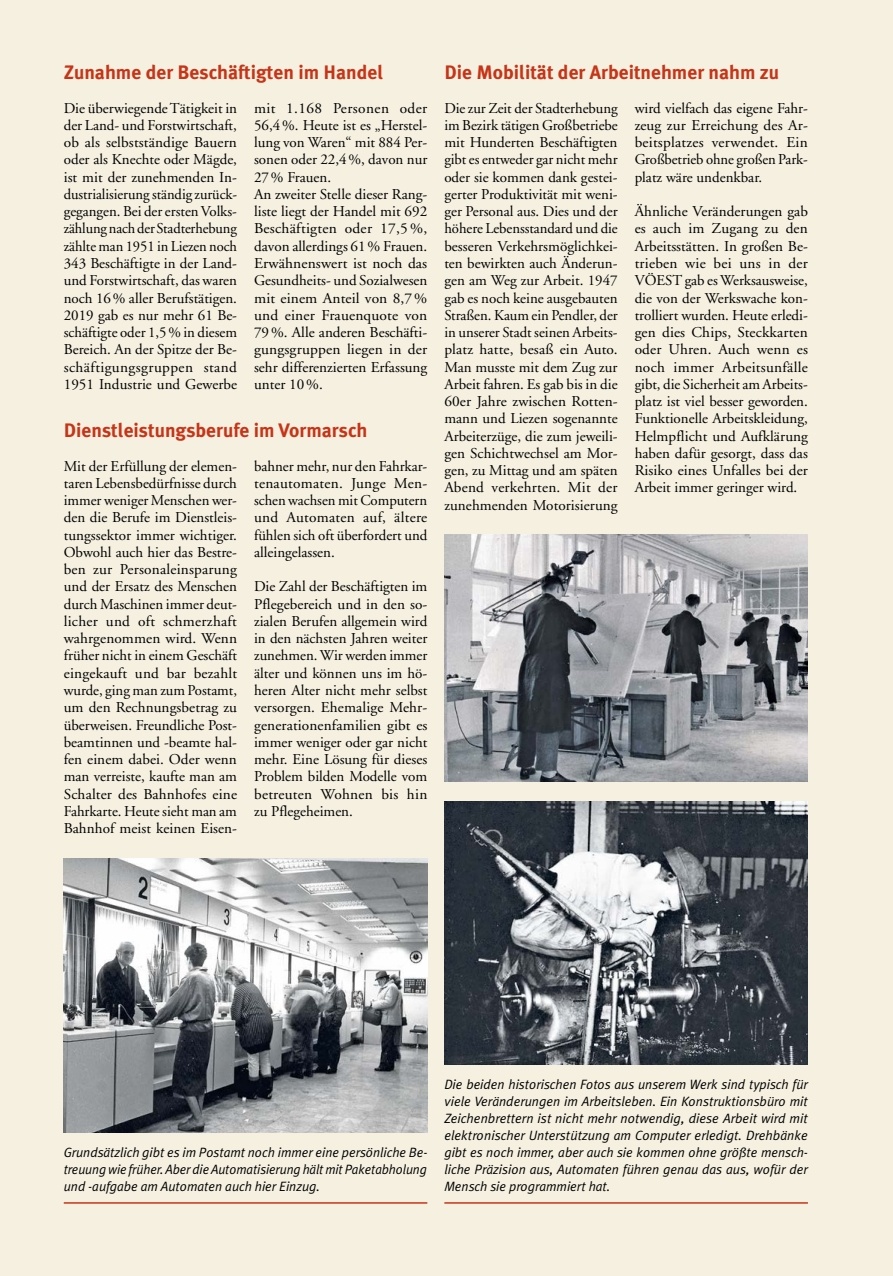
<style>
.page{position:relative;width:893px;height:1276px;background:#f5f0e0}
.page>*{position:absolute;margin:0;border:0;box-sizing:border-box;transform-origin:0 0}
.t1{font:700 19.5px "Meta Plus";color:#c73417}
.t2{font:15px/17.2px "Adobe Garamond";color:#000;text-align:justify}
.t3{font:italic 13.5px/16.8px "Meta Plus Normal";color:#000;text-align:justify}
</style>
<div class="page">
<img style="left:64px;top:859px;width:363px;height:274px">
<hr style="left:64px;top:1202px;width:363px;height:1px;background:#c73417">
<img style="left:444px;top:801px;width:364px;height:263px">
<img style="left:444px;top:535px;width:364px;height:246px">
<hr style="left:444px;top:1202px;width:364px;height:1px;background:#c73417">
<h1 class="t1" style="left:64px;top:61px;width:321px">Zunahme der Beschäftigten im Handel</h1>
<p class="t2" style="left:64px;top:100px;width:175px">Die überwiegende Tätigkeit in der Land- und Forstwirtschaft, ob als selbstständige Bauern oder als Knechte oder Mägde, ist mit der zunehmenden In&shy;dustrialisierung ständig zurück&shy;gegangen. Bei der ersten Volks&shy;zählung nach der Stadterhebung zählte man 1951 in Liezen noch 343 Beschäftigte in der Land&shy;und Forstwirtschaft, das waren noch 16% aller Berufstätigen.<br>2019 gab es nur mehr 61 Be&shy;schäftigte oder 1,5% in diesem Bereich. An der Spitze der Be&shy;schäftigungsgruppen stand 1951 Industrie und Gewerbe</p>
<p class="t2" style="left:254px;top:100px;width:175px;text-align:left">mit 1.168 Personen oder<br>56,4%. Heute ist es „Herstel&shy;lung von Waren“ mit 884 Per&shy;sonen oder 22,4%, davon nur<br>27% Frauen.<br>An zweiter Stelle dieser Rang&shy;liste liegt der Handel mit 692<br>Beschäftigten oder 17,5 %, davon allerdings 61% Frauen.<br>Erwähnenswert ist noch das<br>Gesundheits- und Sozialwesen mit einem Anteil von 8,7% und einer Frauenquote von<br>79%. Alle anderen Beschäfti&shy;gungsgruppen liegen in der sehr differenzierten Erfassung unter 10%.</p>
<h1 class="t1" style="left:64px;top:419px;width:305px">Dienstleistungsberufe im Vormarsch</h1>
<p class="t2" style="left:64px;top:458px;width:175px">Mit der Erfüllung der elemen&shy;taren Lebensbedürfnisse durch immer weniger Menschen wer&shy;den die Berufe im Dienstleis&shy;tungssektor immer wichtiger.<br>Obwohl auch hier das Bestre&shy;ben zur Personaleinsparung und der Ersatz des Menschen durch Maschinen immer deut&shy;licher und oft schmerzhaft wahrgenommen wird. Wenn früher nicht in einem Geschäft eingekauft und bar bezahlt wurde, ging man zum Postamt, um den Rechnungsbetrag zu überweisen. Freundliche Post&shy;beamtinnen und -beamte hal&shy;fen einem dabei. Oder wenn man verreiste, kaufte man am Schalter des Bahnhofes eine Fahrkarte. Heute sieht man am Bahnhof meist keinen Eisen-</p>
<p class="t2" style="left:254px;top:458px;width:175px">bahner mehr, nur den Fahrkar&shy;tenautomaten. Junge Men&shy;schen wachsen mit Computern und Automaten auf, ältere fühlen sich oft überfordert und alleingelassen.</p>
<p class="t2" style="left:254px;top:578px;width:175px">Die Zahl der Beschäftigten im Pflegebereich und in den so&shy;zialen Berufen allgemein wird in den nächsten Jahren weiter zunehmen. Wir werden immer älter und können uns im hö&shy;heren Alter nicht mehr selbst versorgen. Ehemalige Mehr&shy;generationenfamilien gibt es immer weniger oder gar nicht mehr. Eine Lösung für dieses Problem bilden Modelle vom betreuten Wohnen bis hin zu Pflegeheimen.</p>
<h1 class="t1" style="left:444px;top:61px;width:336px">Die Mobilität der Arbeitnehmer nahm zu</h1>
<p class="t2" style="left:444px;top:100px;width:175px">Die zur Zeit der Stadterhebung im Bezirk tätigen Großbetriebe mit Hunderten Beschäftigten gibt es entweder gar nicht mehr oder sie kommen dank gestei&shy;gerter Produktivität mit weni&shy;ger Personal aus. Dies und der höhere Lebensstandard und die besseren Verkehrsmöglichkei&shy;ten bewirkten auch Änderun&shy;gen am Weg zur Arbeit. 1947 gab es noch keine ausgebauten Straßen. Kaum ein Pendler, der in unserer Stadt seinen Arbeits&shy;platz hatte, besaß ein Auto.<br>Man musste mit dem Zug zur Arbeit fahren. Es gab bis in die 60er Jahre zwischen Rotten&shy;mann und Liezen sogenannte Arbeiterzüge, die zum jeweili&shy;gen Schichtwechsel am Mor&shy;gen, zu Mittag und am späten Abend verkehrten. Mit der zunehmenden Motorisierung</p>
<p class="t2" style="left:635px;top:100px;width:175px">wird vielfach das eigene Fahr&shy;zeug zur Erreichung des Ar&shy;beitsplatzes verwendet. Ein Großbetrieb ohne großen Park&shy;platz wäre undenkbar.</p>
<p class="t2" style="left:635px;top:203px;width:175px">Ähnliche Veränderungen gab es auch im Zugang zu den Arbeitsstätten. In großen Be&shy;trieben wie bei uns in der VÖEST gab es Werksausweise, die von der Werkswache kon&shy;trolliert wurden. Heute erledi&shy;gen dies Chips, Steckkarten oder Uhren. Auch wenn es noch immer Arbeitsunfälle gibt, die Sicherheit am Arbeits&shy;platz ist viel besser geworden.<br>Funktionelle Arbeitskleidung, Helmpflicht und Aufklärung haben dafür gesorgt, dass das Risiko eines Unfalles bei der Arbeit immer geringer wird.</p>
<p class="t3" style="left:64px;top:1143px;width:365px">Grundsätzlich gibt es im Postamt noch immer eine persönliche Be&shy;treuung wie früher. Aber die Automatisierung hält mit Paketabholung und -aufgabe am Automaten auch hier Einzug.</p>
<p class="t3" style="left:444px;top:1076px;width:365px">Die beiden historischen Fotos aus unserem Werk sind typisch für viele Veränderungen im Arbeitsleben. Ein Konstruktionsbüro mit Zeichenbrettern ist nicht mehr notwendig, diese Arbeit wird mit elektronischer Unterstützung am Computer erledigt. Drehbänke gibt es noch immer, aber auch sie kommen ohne größte mensch&shy;liche Präzision aus, Automaten führen genau das aus, wofür der Mensch sie programmiert hat.</p>
</div>
